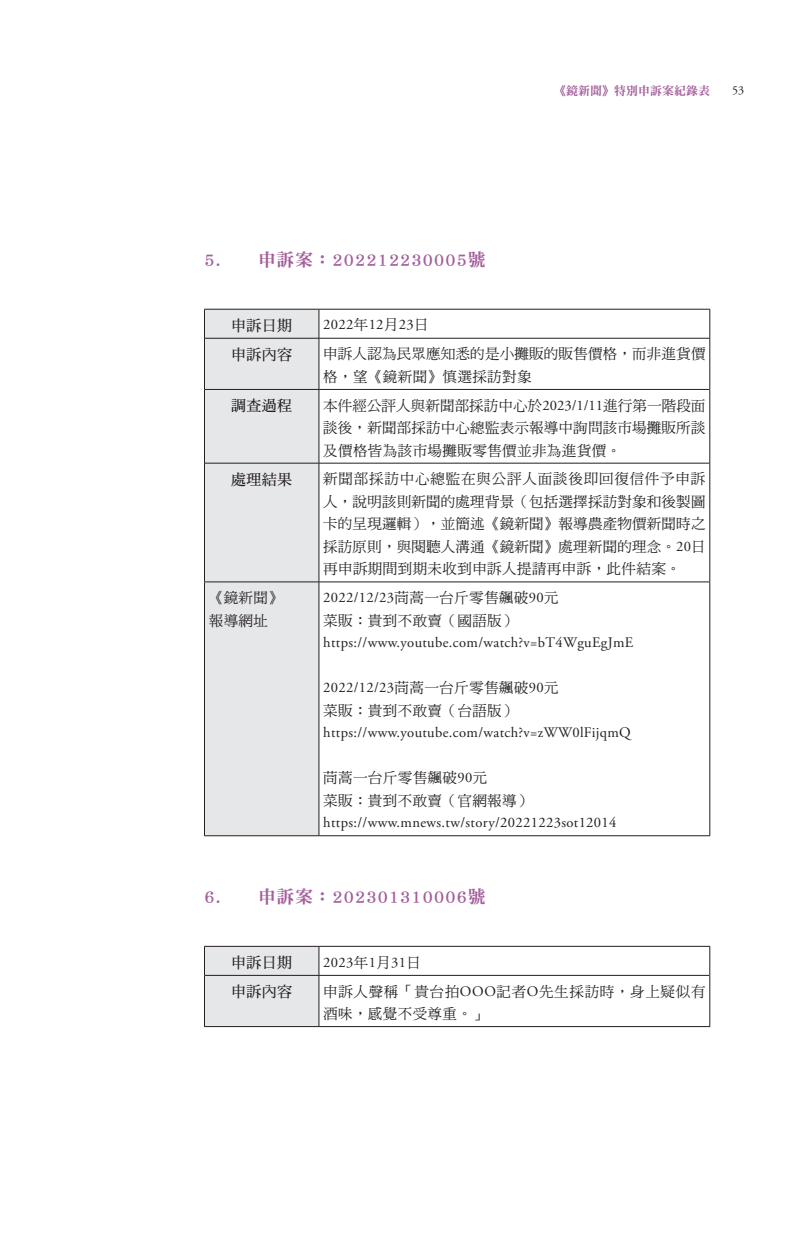
<style>
.page{position:relative;width:808px;height:1234px;background:#fff}
.page>*{position:absolute;margin:0;border:0;box-sizing:border-box;transform-origin:0 0}
.t1{font:18px "DF Ming Std W9";letter-spacing:.03em;color:#a35e9b}
.t2{font:15px "DF Ming W7 WIN BF";letter-spacing:.025em;color:#231f20}
.t3{font:14.55px/22.5px "DF Ming W5 WIN BF";letter-spacing:.025em;color:#231f20}
.t4{font:14.55px "Adobe Garamond Pro";letter-spacing:.025em;color:#231f20}
.t5{font:14.55px/22.5px "DF Ming W5 WIN BF";letter-spacing:.045em;color:#231f20}
.t6{font:12px "DF Ming Std W9";color:#a35e9b}
.t7{font:12px "Adobe Garamond Pro";color:#231f20}
.s1{font-family:"DF Ming W5 WIN BF"}
.s2{font-family:"Adobe Garamond Pro"}
</style>
<div class="page">
<div style="left:205px;top:310px;width:114px;height:525px;background:#e6e7e9"></div>
<hr style="left:204px;top:309px;width:115px;height:1px;background:#231f20">
<svg style="left:204px;top:309px;width:1px;height:29px"></svg>
<hr style="left:319px;top:309px;width:391px;height:1px;background:#231f20">
<svg style="left:709px;top:309px;width:1px;height:29px"></svg>
<hr style="left:204px;top:338px;width:1px;height:51px;background:#231f20">
<hr style="left:709px;top:338px;width:1px;height:51px;background:#231f20">
<hr style="left:204px;top:389px;width:1px;height:74px;background:#231f20">
<hr style="left:709px;top:389px;width:1px;height:74px;background:#231f20">
<hr style="left:204px;top:463px;width:1px;height:118px;background:#231f20">
<hr style="left:709px;top:463px;width:1px;height:118px;background:#231f20">
<hr style="left:204px;top:581px;width:115px;height:1px;background:#231f20">
<hr style="left:204px;top:582px;width:1px;height:253px;background:#231f20">
<hr style="left:319px;top:581px;width:391px;height:1px;background:#231f20">
<hr style="left:709px;top:582px;width:1px;height:253px;background:#231f20">
<hr style="left:204px;top:835px;width:115px;height:1px;background:#231f20">
<hr style="left:319px;top:835px;width:391px;height:1px;background:#231f20">
<svg style="left:319px;top:309px;width:1px;height:29px"></svg>
<hr style="left:205px;top:338px;width:114px;height:1px;background:#231f20">
<hr style="left:319px;top:338px;width:390px;height:1px;background:#231f20">
<hr style="left:319px;top:338px;width:1px;height:51px;background:#231f20">
<hr style="left:205px;top:389px;width:114px;height:1px;background:#231f20">
<hr style="left:319px;top:389px;width:390px;height:1px;background:#231f20">
<hr style="left:319px;top:389px;width:1px;height:74px;background:#231f20">
<hr style="left:205px;top:463px;width:114px;height:1px;background:#231f20">
<hr style="left:319px;top:463px;width:390px;height:1px;background:#231f20">
<hr style="left:319px;top:463px;width:1px;height:118px;background:#231f20">
<hr style="left:319px;top:581px;width:1px;height:254px;background:#231f20">
<hr style="left:204px;top:945px;width:115px;height:1px;background:#231f20">
<hr style="left:319px;top:945px;width:391px;height:1px;background:#231f20">
<svg style="left:709px;top:946px;width:1px;height:29px"></svg>
<hr style="left:709px;top:975px;width:1px;height:51px;background:#231f20">
<div style="left:204px;top:946px;width:116px;height:80px;background:#e6e7e9"></div>
<hr style="left:205px;top:974px;width:114px;height:1px;background:#231f20">
<hr style="left:319px;top:974px;width:390px;height:1px;background:#231f20">
<hr style="left:319px;top:975px;width:1px;height:51px;background:#231f20">
<hr style="left:204px;top:1026px;width:115px;height:1px;background:#231f20">
<hr style="left:319px;top:1026px;width:391px;height:1px;background:#231f20">
<p class="t1" style="left:204px;top:250px;width:283px">5. 申訴案：202212230005號</p>
<p class="t6" style="left:554px;top:85px;width:157px">《鏡新聞》特別申訴案紀錄表</p>
<p class="t7" style="left:732px;top:83px;width:13px">53</p>
<p class="t2" style="left:231px;top:317px;width:63px">申訴日期</p>
<p class="t4" style="left:323px;top:316px;width:107px">2022<span class="s1">年</span>12<span class="s1">月</span>23<span class="s1">日</span></p>
<p class="t2" style="left:231px;top:346px;width:63px">申訴內容</p>
<p class="t3" style="left:323px;top:343px;width:384px">申訴人認為民眾應知悉的是小攤販的販售價格，而非進貨價格，望《鏡新聞》慎選採訪對象</p>
<p class="t2" style="left:231px;top:398px;width:63px">調查過程</p>
<p class="t3" style="left:323px;top:394px;width:384px;text-align:justify">本件經公評人與新聞部採訪中心於<span class="s2">2023/1/11</span>進行第一階段面談後，新聞部採訪中心總監表示報導中詢問該市場攤販所談及價格皆為該市場攤販零售價並非為進貨價。</p>
<p class="t2" style="left:231px;top:471px;width:63px">處理結果</p>
<p class="t3" style="left:323px;top:467px;width:384px;text-align:justify">新聞部採訪中心總監在與公評人面談後即回復信件予申訴人，說明該則新聞的處理背景（包括選擇採訪對象和後製圖卡的呈現邏輯），並簡述《鏡新聞》報導農產物價新聞時之採訪原則，與閱聽人溝通《鏡新聞》處理新聞的理念。<span class="s2">20</span>日再申訴期間到期未收到申訴人提請再申訴，此件結案。</p>
<p class="t3" style="left:209px;top:586px;width:76px">《鏡新聞》報導網址</p>
<p class="t4" style="left:323px;top:588px;width:237px">2022/12/23<span class="s1">茼蒿一台斤零售飆破</span>90<span class="s1">元</span></p>
<p class="t3" style="left:323px;top:608px;width:195px">菜販：貴到不敢賣（國語版）</p>
<p class="t4" style="left:323px;top:633px;width:312px">https://www.youtube.com/watch?v=bT4WguEgJmE</p>
<p class="t4" style="left:323px;top:678px;width:237px">2022/12/23<span class="s1">茼蒿一台斤零售飆破</span>90<span class="s1">元</span></p>
<p class="t3" style="left:323px;top:698px;width:195px">菜販：貴到不敢賣（台語版）</p>
<p class="t4" style="left:323px;top:723px;width:309px">https://www.youtube.com/watch?v=zWW0lFijqmQ</p>
<p class="t3" style="left:323px;top:766px;width:210px">茼蒿一台斤零售飆破<span class="s2">90</span>元<br>菜販：貴到不敢賣（官網報導）</p>
<p class="t4" style="left:323px;top:813px;width:295px">https://www.mnews.tw/story/20221223sot12014</p>
<p class="t1" style="left:204px;top:887px;width:283px">6. 申訴案：202301310006號</p>
<p class="t2" style="left:231px;top:954px;width:63px">申訴日期</p>
<p class="t4" style="left:323px;top:952px;width:99px">2023<span class="s1">年</span>1<span class="s1">月</span>31<span class="s1">日</span></p>
<p class="t2" style="left:231px;top:983px;width:63px">申訴內容</p>
<p class="t5" style="left:323px;top:979px;width:384px">申訴人聲稱「貴台拍<span class="s2">OOO</span>記者<span class="s2">O</span>先生採訪時，身上疑似有酒味，感覺不受尊重。」</p>
</div>
